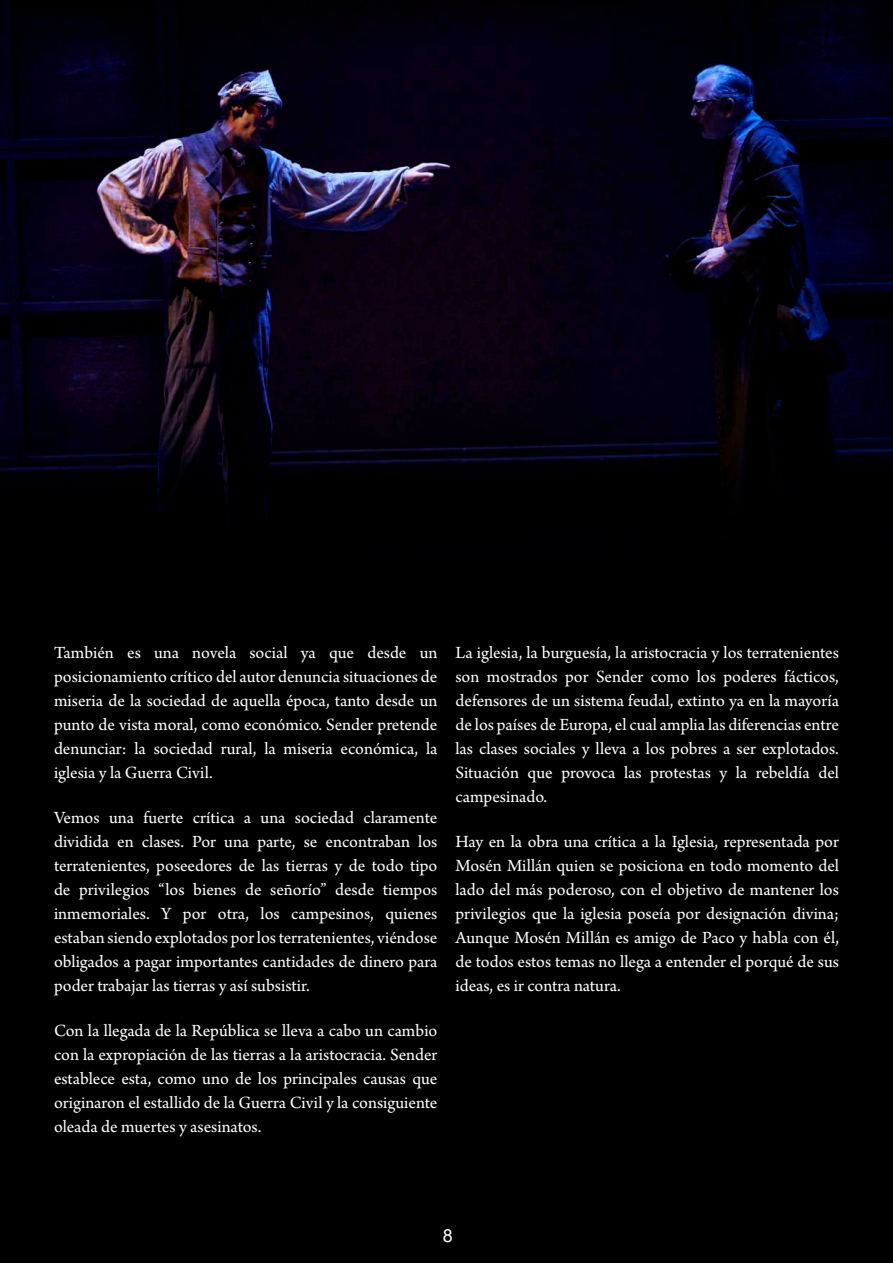
<style>
.page{position:relative;width:893px;height:1263px;background:#fff}
.page>*{position:absolute;margin:0;border:0;box-sizing:border-box;transform-origin:0 0}
.t1{font:18px/24px "Arno Pro";color:#fff;text-align:justify}
.t2{font:18px "Minion Pro";color:#fff}
.t3{font:18px "Arial";color:#fff}
</style>
<div class="page">
<img style="left:0;top:0;width:893px;height:1263px">
<p class="t1" style="left:54px;top:641px;width:385px">También es una novela social ya que desde un posicionamiento crítico del autor denuncia situaciones de miseria de la sociedad de aquella época, tanto desde un punto de vista moral, como económico. Sender pretende denunciar: la sociedad rural, la miseria económica, la iglesia y la Guerra Civil.</p>
<p class="t1" style="left:54px;top:807px;width:385px">Vemos una fuerte crítica a una sociedad claramente dividida en clases. Por una parte, se encontraban los terratenientes, poseedores de las tierras y de todo tipo de privilegios “los bienes de señorío” desde tiempos inmemoriales. Y por otra, los campesinos, quienes estaban siendo explotados por los terratenientes, viéndose obligados a pagar importantes cantidades de dinero para poder trabajar las tierras y así subsistir.</p>
<p class="t1" style="left:54px;top:1020px;width:385px">Con la llegada de la República se lleva a cabo un cambio con la expropiación de las tierras a la aristocracia. Sender establece esta, como uno de los principales causas que originaron el estallido de la Guerra Civil y la consiguiente oleada de muertes y asesinatos.</p>
<p class="t1" style="left:455px;top:641px;width:385px">La iglesia, la burguesía, la aristocracia y los terratenientes son mostrados por Sender como los poderes fácticos, defensores de un sistema feudal, extinto ya en la mayoría de los países de Europa, el cual amplia las diferencias entre las clases sociales y lleva a los pobres a ser explotados.<br>Situación que provoca las protestas y la rebeldía del campesinado.</p>
<p class="t1" style="left:455px;top:831px;width:385px">Hay en la obra una crítica a la Iglesia, representada por Mosén Millán quien se posiciona en todo momento del lado del más poderoso, con el objetivo de mantener los privilegios que la iglesia poseía por designación divina; Aunque Mosén Millán es amigo de Paco y habla con él, de todos estos temas no llega a entender el porqué de sus ideas, es ir contra natura.</p>
<p class="t3" style="left:443px;top:1224px;width:12px">8</p>
<p class="t2" style="left:442px;top:1225px;width:10px">9</p>
</div>
